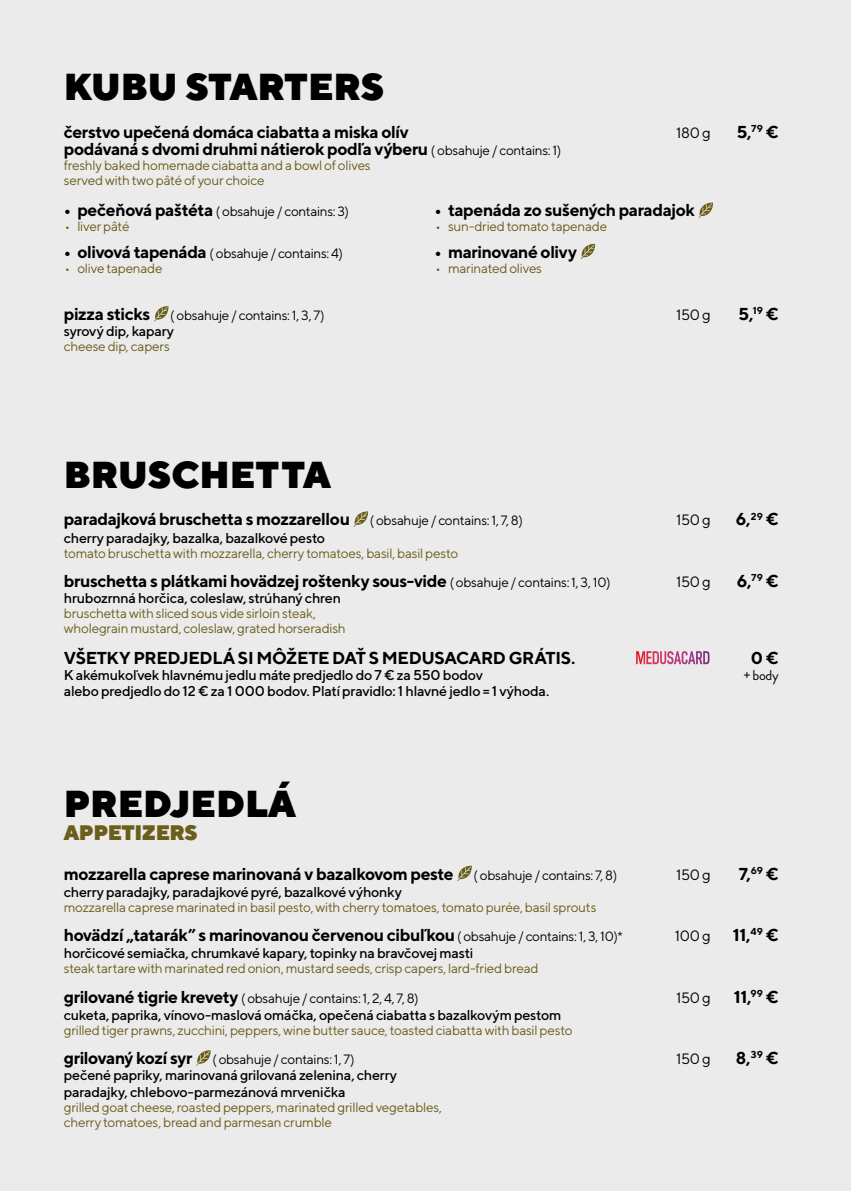
<style>
.page{position:relative;width:851px;height:1191px;background:#fff}
.page>*{position:absolute;margin:0;border:0;box-sizing:border-box;transform-origin:0 0}
.t1{font:900 37.5px "TT Norms";color:#000}
.t2{font:900 21px "TT Norms";letter-spacing:-.02em;color:#695e1a}
.t3{font:700 17.25px "TT Norms";letter-spacing:-.025em;color:#000}
.t4{font:15px "TT Norms";letter-spacing:-.02em;color:#000}
.t5{font:500 14.25px/17.2px "TT Norms";letter-spacing:-.02em;color:#000}
.t6{font:14.25px "Brandon Grotesque";color:#000}
.t7{font:13.5px/15px "TT Norms";letter-spacing:-.02em;color:#695e1a}
.t8{font:13.5px "TT Norms";letter-spacing:-.025em;color:#000}
.s1{font-weight:400;font-size:13.5px}
.s2{font-weight:700;font-size:17.25px}
.s3{font-weight:700;font-size:17.25px;color:#000}
.s4{color:#000}
</style>
<div class="page">
<div style="left:0;top:0;width:850px;height:1191px;background:#ebebeb"></div>
<svg style="left:154px;top:306px;width:15px;height:15px"></svg>
<svg style="left:698px;top:202px;width:15px;height:16px"></svg>
<svg style="left:580px;top:243px;width:15px;height:16px"></svg>
<svg style="left:457px;top:865px;width:15px;height:16px"></svg>
<svg style="left:196px;top:1050px;width:15px;height:15px"></svg>
<svg style="left:353px;top:511px;width:15px;height:16px"></svg>
<svg style="left:636px;top:651px;width:73px;height:13px"></svg>
<h1 class="t1" style="left:64px;top:62px;width:322px">KUBU STARTERS</h1>
<p class="t3" style="left:64px;top:121px;width:346px">čerstvo upečená domáca ciabatta a miska olív</p>
<p class="t4" style="left:676px;top:123px;width:36px">180 g</p>
<p class="t3" style="left:736px;top:121px;width:43px">5,<sup>79</sup> €</p>
<p class="t3" style="left:64px;top:138px;width:499px">podávaná s dvomi druhmi nátierok podľa výberu <span class="s1">( obsahuje / contains: 1)</span></p>
<p class="t7" style="left:64px;top:157px;width:308px">freshly baked homemade ciabatta and a bowl of olives served with two pâté of your choice</p>
<p class="t8" style="left:64px;top:203px;width:287px"><span class="s2">• pečeňová paštéta</span> ( obsahuje / contains: 3)</p>
<p class="t7" style="left:65px;top:219px;width:66px">• liver pâté</p>
<p class="t8" style="left:64px;top:245px;width:281px"><span class="s2">• olivová tapenáda</span> ( obsahuje / contains: 4)</p>
<p class="t7" style="left:65px;top:260px;width:99px">• olive tapenade</p>
<p class="t3" style="left:434px;top:199px;width:262px">• tapenáda zo sušených paradajok</p>
<p class="t7" style="left:435px;top:219px;width:173px">• sun-dried tomato tapenade</p>
<p class="t3" style="left:434px;top:241px;width:144px">• marinované olivy</p>
<p class="t7" style="left:435px;top:260px;width:108px">• marinated olives</p>
<p class="t3" style="left:64px;top:303px;width:88px">pizza sticks</p>
<p class="t8" style="left:170px;top:307px;width:156px">( obsahuje / contains: 1, 3, 7)</p>
<p class="t4" style="left:676px;top:305px;width:36px">150 g</p>
<p class="t3" style="left:738px;top:303px;width:42px">5,<sup>19</sup> €</p>
<p class="t5" style="left:64px;top:322px;width:112px">syrový dip, kapary</p>
<p class="t7" style="left:64px;top:338px;width:108px">cheese dip, capers</p>
<h1 class="t1" style="left:64px;top:450px;width:268px">BRUSCHETTA</h1>
<p class="t3" style="left:64px;top:508px;width:288px">paradajková bruschetta s mozzarellou</p>
<p class="t8" style="left:370px;top:512px;width:154px">( obsahuje / contains: 1, 7, 8)</p>
<p class="t4" style="left:676px;top:511px;width:36px">150 g</p>
<p class="t3" style="left:735px;top:508px;width:44px">6,<sup>29</sup> €</p>
<p class="t5" style="left:64px;top:528px;width:263px">cherry paradajky, bazalka, bazalkové pesto</p>
<p class="t7" style="left:64px;top:545px;width:396px">tomato bruschetta with mozzarella, cherry tomatoes, basil, basil pesto</p>
<p class="t3" style="left:64px;top:570px;width:548px">bruschetta s plátkami hovädzej roštenky sous-vide <span class="s1">( obsahuje / contains: 1, 3, 10)</span></p>
<p class="t4" style="left:676px;top:572px;width:36px">150 g</p>
<p class="t3" style="left:736px;top:570px;width:43px">6,<sup>79</sup> €</p>
<p class="t5" style="left:64px;top:588px;width:279px">hrubozrnná horčica, coleslaw, strúhaný chren</p>
<p class="t7" style="left:64px;top:605px;width:283px">bruschetta with sliced sous vide sirloin steak, wholegrain mustard, coleslaw, grated horseradish</p>
<p class="t3" style="left:64px;top:647px;width:513px">VŠETKY PREDJEDLÁ SI MÔŽETE DAŤ S MEDUSACARD GRÁTIS.</p>
<p class="t3" style="left:750px;top:647px;width:29px">0 €</p>
<p class="t5" style="left:64px;top:666px;width:420px">K akémukoľvek hlavnému jedlu máte predjedlo do 7 € za 550 bodov</p>
<p class="t6" style="left:743px;top:665px;width:37px">+ body</p>
<p class="t5" style="left:64px;top:682px;width:487px">alebo predjedlo do 12 € za 1 000 bodov. Platí pravidlo: 1 hlavné jedlo = 1 výhoda.</p>
<h1 class="t1" style="left:64px;top:779px;width:233px">PREDJEDLÁ</h1>
<h2 class="t2" style="left:64px;top:819px;width:135px">APPETIZERS</h2>
<p class="t3" style="left:64px;top:862px;width:391px">mozzarella caprese marinovaná v bazalkovom peste</p>
<p class="t8" style="left:473px;top:866px;width:145px">( obsahuje / contains: 7, 8)</p>
<p class="t4" style="left:676px;top:865px;width:36px">150 g</p>
<p class="t3" style="left:738px;top:862px;width:41px">7,<sup>69</sup> €</p>
<p class="t5" style="left:64px;top:883px;width:340px">cherry paradajky, paradajkové pyré, bazalkové výhonky</p>
<p class="t7" style="left:64px;top:899px;width:534px">mozzarella caprese marinated in basil pesto, with cherry tomatoes, tomato purée, basil sprouts</p>
<p class="t3" style="left:64px;top:924px;width:560px">hovädzí „tatarák” s marinovanou červenou cibuľkou <span class="s1">( obsahuje / contains: 1, 3, 10)*</span></p>
<p class="t4" style="left:674px;top:926px;width:38px">100 g</p>
<p class="t3" style="left:732px;top:924px;width:47px">11,<sup>49</sup> €</p>
<p class="t5" style="left:64px;top:944px;width:411px">horčicové semiačka, chrumkavé kapary, topinky na bravčovej masti</p>
<p class="t7" style="left:64px;top:953px;width:476px;line-height:29.2px">steak tartare with marinated red onion, mustard seeds, crisp capers, lard-fried bread <span class="s3">grilované tigrie krevety</span> <span class="s4">( obsahuje / contains: 1, 2, 4, 7, 8)</span></p>
<p class="t4" style="left:676px;top:988px;width:36px">150 g</p>
<p class="t3" style="left:733px;top:985px;width:46px">11,<sup>99</sup> €</p>
<p class="t5" style="left:64px;top:1006px;width:499px">cuketa, paprika, vínovo-maslová omáčka, opečená ciabatta s bazalkovým pestom</p>
<p class="t7" style="left:64px;top:1022px;width:510px">grilled tiger prawns, zucchini, peppers, wine butter sauce, toasted ciabatta with basil pesto</p>
<p class="t3" style="left:64px;top:1047px;width:130px">grilovaný kozí syr</p>
<p class="t8" style="left:212px;top:1051px;width:144px">( obsahuje / contains: 1, 7)</p>
<p class="t4" style="left:676px;top:1049px;width:36px">150 g</p>
<p class="t3" style="left:735px;top:1047px;width:44px">8,<sup>39</sup> €</p>
<p class="t5" style="left:64px;top:1066px;width:335px">pečené papriky, marinovaná grilovaná zelenina, cherry paradajky, chlebovo-parmezánová mrvenička</p>
<p class="t7" style="left:64px;top:1099px;width:380px">grilled goat cheese, roasted peppers, marinated grilled vegetables, cherry tomatoes, bread and parmesan crumble</p>
</div>
